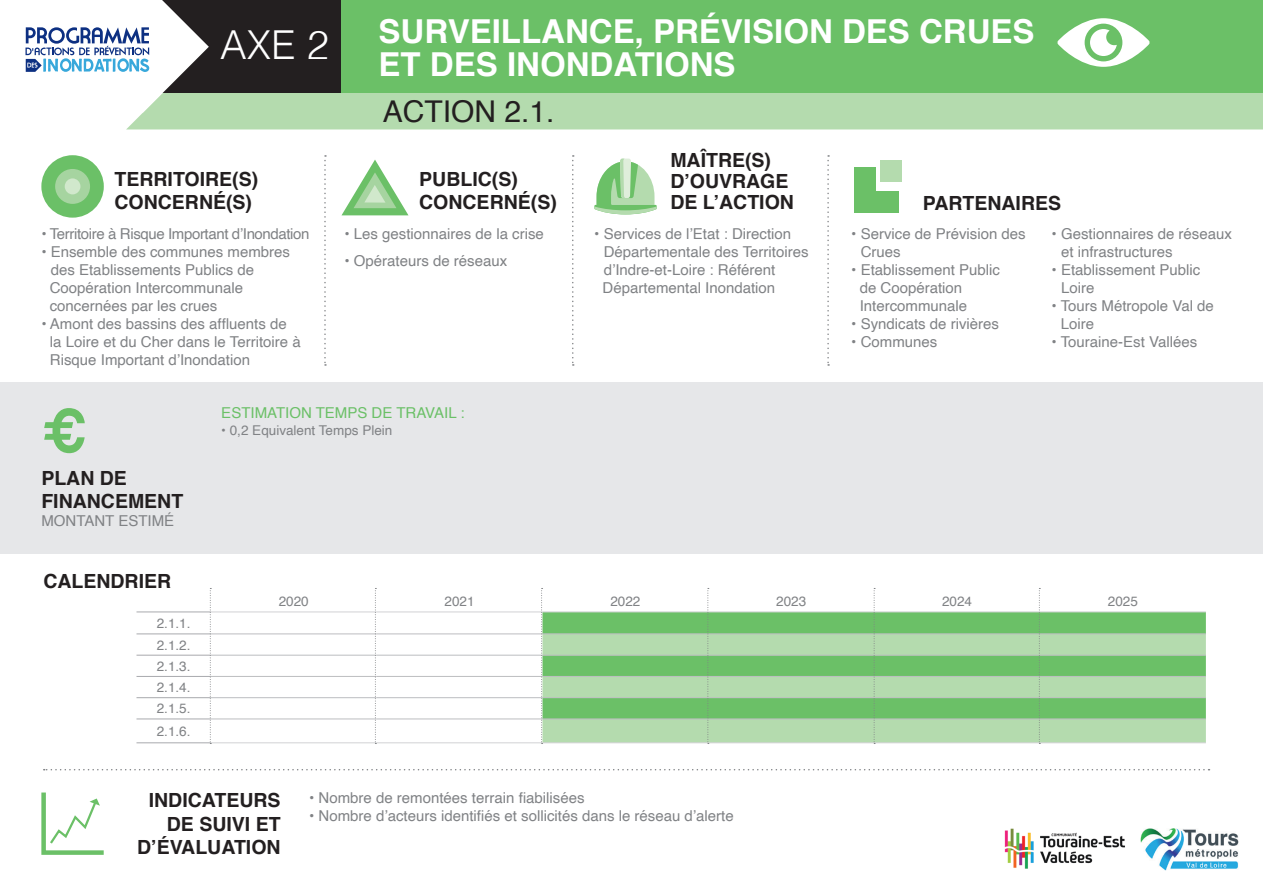
<style>
.page{position:relative;width:1263px;height:893px;background:#fff}
.page>*{position:absolute;margin:0;border:0;box-sizing:border-box;transform-origin:0 0}
.t1{font:700 59.85px "Helvetica";color:#6bc067}
.t2{font:300 39.9px "Helvetica";color:#fff}
.t3{font:700 33px "Helvetica";color:#fff}
.t4{font:30px "Helvetica";color:#231f20}
.t5{font:700 19.5px/21px "Helvetica";color:#231f20}
.t6{font:15px/18px "Helvetica";color:#808285}
.t7{font:15px "Helvetica";letter-spacing:-.025em;color:#808285}
.t8{font:15px "Helvetica";color:#6bc067}
.t9{font:13.5px "Helvetica";color:#808285}
</style>
<div class="page">
<div style="left:127px;top:92px;width:1136px;height:37px;background:#b4dbae"></div>
<div style="left:159px;top:0;width:182px;height:92px;background:#231f20"></div>
<div style="left:0;top:382px;width:1263px;height:171px;background:#e6e7e9"></div>
<svg style="left:594px;top:159px;width:63px;height:55px"></svg>
<svg style="left:324px;top:155px;width:2px;height:211px"></svg>
<svg style="left:44px;top:769px;width:1165px;height:1px"></svg>
<svg style="left:41px;top:792px;width:63px;height:63px"></svg>
<svg style="left:136px;top:593px;width:1070px;height:150px"></svg>
<div style="left:543px;top:613px;width:663px;height:21px;background:#6bc067"></div>
<svg style="left:543px;top:635px;width:663px;height:108px;background:#98d093"></svg>
<hr style="left:136px;top:612px;width:75px;height:1px;background:#a8a9ad">
<hr style="left:136px;top:634px;width:75px;height:1px;background:#a8a9ad">
<hr style="left:136px;top:655px;width:75px;height:1px;background:#a8a9ad">
<hr style="left:136px;top:676px;width:75px;height:1px;background:#a8a9ad">
<hr style="left:136px;top:697px;width:75px;height:1px;background:#a8a9ad">
<hr style="left:136px;top:719px;width:75px;height:1px;background:#a8a9ad">
<hr style="left:136px;top:743px;width:75px;height:1px;background:#a8a9ad">
<hr style="left:211px;top:612px;width:166px;height:1px;background:#d1d2d4">
<hr style="left:377px;top:612px;width:165px;height:1px;background:#d1d2d4">
<hr style="left:542px;top:612px;width:166px;height:1px;background:#d1d2d4">
<hr style="left:708px;top:612px;width:166px;height:1px;background:#d1d2d4">
<hr style="left:874px;top:612px;width:166px;height:1px;background:#d1d2d4">
<hr style="left:1040px;top:612px;width:166px;height:1px;background:#d1d2d4">
<hr style="left:211px;top:743px;width:166px;height:1px;background:#d1d2d4">
<hr style="left:377px;top:743px;width:165px;height:1px;background:#d1d2d4">
<hr style="left:542px;top:743px;width:166px;height:1px;background:#d1d2d4">
<hr style="left:708px;top:743px;width:166px;height:1px;background:#d1d2d4">
<hr style="left:874px;top:743px;width:166px;height:1px;background:#d1d2d4">
<hr style="left:1040px;top:743px;width:166px;height:1px;background:#d1d2d4">
<hr style="left:211px;top:634px;width:166px;height:1px;background:#bcbdc0">
<hr style="left:377px;top:634px;width:165px;height:1px;background:#bcbdc0">
<hr style="left:542px;top:634px;width:166px;height:1px;background:#bcbdc0">
<hr style="left:708px;top:634px;width:166px;height:1px;background:#bcbdc0">
<hr style="left:874px;top:634px;width:166px;height:1px;background:#bcbdc0">
<hr style="left:1040px;top:634px;width:166px;height:1px;background:#bcbdc0">
<hr style="left:211px;top:655px;width:166px;height:1px;background:#bcbdc0">
<hr style="left:377px;top:655px;width:165px;height:1px;background:#bcbdc0">
<hr style="left:542px;top:655px;width:166px;height:1px;background:#bcbdc0">
<hr style="left:708px;top:655px;width:166px;height:1px;background:#bcbdc0">
<hr style="left:874px;top:655px;width:166px;height:1px;background:#bcbdc0">
<hr style="left:1040px;top:655px;width:166px;height:1px;background:#bcbdc0">
<hr style="left:211px;top:676px;width:166px;height:1px;background:#bcbdc0">
<hr style="left:377px;top:676px;width:165px;height:1px;background:#bcbdc0">
<hr style="left:542px;top:676px;width:166px;height:1px;background:#bcbdc0">
<hr style="left:708px;top:676px;width:166px;height:1px;background:#bcbdc0">
<hr style="left:874px;top:676px;width:166px;height:1px;background:#bcbdc0">
<hr style="left:1040px;top:676px;width:166px;height:1px;background:#bcbdc0">
<hr style="left:211px;top:697px;width:166px;height:1px;background:#bcbdc0">
<hr style="left:377px;top:697px;width:165px;height:1px;background:#bcbdc0">
<hr style="left:542px;top:697px;width:166px;height:1px;background:#bcbdc0">
<hr style="left:708px;top:697px;width:166px;height:1px;background:#bcbdc0">
<hr style="left:874px;top:697px;width:166px;height:1px;background:#bcbdc0">
<hr style="left:1040px;top:697px;width:166px;height:1px;background:#bcbdc0">
<hr style="left:211px;top:719px;width:166px;height:1px;background:#bcbdc0">
<hr style="left:377px;top:719px;width:165px;height:1px;background:#bcbdc0">
<hr style="left:542px;top:719px;width:166px;height:1px;background:#bcbdc0">
<hr style="left:708px;top:719px;width:166px;height:1px;background:#bcbdc0">
<hr style="left:874px;top:719px;width:166px;height:1px;background:#bcbdc0">
<hr style="left:1040px;top:719px;width:166px;height:1px;background:#bcbdc0">
<svg style="left:572px;top:155px;width:2px;height:211px"></svg>
<svg style="left:827px;top:155px;width:2px;height:211px"></svg>
<div style="left:341px;top:0;width:922px;height:92px;background:#6bc067"></div>
<div style="left:41px;top:155px;width:63px;height:63px;background:#6bc067;border-radius:50%"></div>
<div style="left:55px;top:169px;width:35px;height:35px;background:#a6d4a0;border-radius:50%"></div>
<div style="left:65px;top:178px;width:15px;height:16px;background:#d1e8cc;border-radius:50%"></div>
<div style="left:854px;top:167px;width:22px;height:35px;background:#6bc067"></div>
<div style="left:854px;top:191px;width:22px;height:22px;background:#6bc067"></div>
<div style="left:870px;top:191px;width:29px;height:22px;background:#6bc067"></div>
<div style="left:880px;top:160px;width:22px;height:22px;background:#b4dbae"></div>
<svg style="left:1057px;top:18px;width:93px;height:49px"></svg>
<svg style="left:342px;top:160px;width:66px;height:55px"></svg>
<svg style="left:26px;top:0;width:183px;height:113px"></svg>
<svg style="left:375px;top:588px;width:1px;height:156px"></svg>
<svg style="left:541px;top:588px;width:2px;height:156px"></svg>
<svg style="left:707px;top:588px;width:2px;height:156px"></svg>
<svg style="left:874px;top:588px;width:1px;height:156px"></svg>
<svg style="left:1039px;top:588px;width:1px;height:156px"></svg>
<img style="left:1005px;top:828px;width:120px;height:41px">
<img style="left:1140px;top:828px;width:99px;height:42px">
<svg style="left:210px;top:588px;width:1px;height:156px"></svg>
<p class="t2" style="left:220px;top:11px;width:110px">AXE 2</p>
<p class="t5" style="left:115px;top:169px;width:145px">TERRITOIRE(S)</p>
<p class="t5" style="left:115px;top:192px;width:139px">CONCERNÉ(S)</p>
<p class="t7" style="left:41px;top:223px;width:270px">• Territoire à Risque Important d’Inondation</p>
<p class="t6" style="left:51px;top:244px;width:241px;text-indent:-9px">• Ensemble des communes membres des Etablissements Publics de</p>
<p class="t6" style="left:50px;top:280px;width:195px">Coopération Intercommunale</p>
<p class="t6" style="left:50px;top:298px;width:169px">concernées par les crues</p>
<p class="t6" style="left:50px;top:316px;width:252px;text-indent:-9px">• Amont des bassins des affluents de la Loire et du Cher dans le Territoire à<br>Risque Important d’Inondation</p>
<p class="t3" style="left:379px;top:5px;width:657px">SURVEILLANCE, PRÉVISION DES CRUES</p>
<p class="t3" style="left:379px;top:38px;width:358px">ET DES INONDATIONS</p>
<p class="t4" style="left:383px;top:88px;width:173px">ACTION 2.1.</p>
<p class="t5" style="left:419px;top:169px;width:100px">PUBLIC(S)</p>
<p class="t5" style="left:419px;top:192px;width:139px">CONCERNÉ(S)</p>
<p class="t6" style="left:344px;top:226px;width:201px">• Les gestionnaires de la crise</p>
<p class="t6" style="left:344px;top:252px;width:164px">• Opérateurs de réseaux</p>
<p class="t5" style="left:670px;top:150px;width:125px">MAÎTRE(S)<br>D’OUVRAGE<br>DE L’ACTION</p>
<p class="t6" style="left:604px;top:226px;width:206px;text-indent:-9px">• Services de l’Etat : Direction<br>Départementale des Territoires d’Indre-et-Loire : Référent</p>
<p class="t6" style="left:603px;top:280px;width:174px">Départemental Inondation</p>
<p class="t5" style="left:923px;top:192px;width:140px">PARTENAIRES</p>
<p class="t6" style="left:861px;top:226px;width:167px;text-indent:-9px">• Service de Prévision des<br>Crues</p>
<p class="t6" style="left:851px;top:262px;width:150px">• Etablissement Public</p>
<p class="t6" style="left:860px;top:280px;width:104px">de Coopération</p>
<p class="t6" style="left:860px;top:298px;width:109px">Intercommunale</p>
<p class="t6" style="left:851px;top:316px;width:149px">• Syndicats de rivières</p>
<p class="t6" style="left:851px;top:334px;width:88px">• Communes</p>
<p class="t6" style="left:1061px;top:226px;width:172px;text-indent:-9px">• Gestionnaires de réseaux et infrastructures</p>
<p class="t6" style="left:1061px;top:262px;width:141px;text-indent:-9px">• Etablissement Public<br>Loire</p>
<p class="t6" style="left:1061px;top:298px;width:155px;text-indent:-9px">• Tours Métropole Val de<br>Loire</p>
<p class="t6" style="left:1051px;top:334px;width:147px">• Touraine-Est Vallées</p>
<p class="t1" style="left:42px;top:383px;width:46px">€</p>
<p class="t8" style="left:221px;top:402px;width:245px">ESTIMATION TEMPS DE TRAVAIL :</p>
<p class="t9" style="left:221px;top:420px;width:173px">• 0,2 Equivalent Temps Plein</p>
<p class="t5" style="left:41px;top:468px;width:87px">PLAN DE</p>
<p class="t5" style="left:41px;top:491px;width:143px">FINANCEMENT</p>
<p class="t6" style="left:41px;top:512px;width:134px">MONTANT ESTIMÉ</p>
<p class="t5" style="left:43px;top:571px;width:129px">CALENDRIER</p>
<p class="t9" style="left:157px;top:613px;width:35px">2.1.1.</p>
<p class="t9" style="left:157px;top:634px;width:35px">2.1.2.</p>
<p class="t9" style="left:157px;top:656px;width:35px">2.1.3.</p>
<p class="t9" style="left:157px;top:677px;width:35px">2.1.4.</p>
<p class="t9" style="left:157px;top:698px;width:35px">2.1.5.</p>
<p class="t9" style="left:157px;top:721px;width:35px">2.1.6.</p>
<p class="t9" style="left:279px;top:591px;width:32px">2020</p>
<p class="t9" style="left:445px;top:591px;width:32px">2021</p>
<p class="t9" style="left:610px;top:591px;width:32px">2022</p>
<p class="t9" style="left:776px;top:591px;width:32px">2023</p>
<p class="t9" style="left:942px;top:591px;width:32px">2024</p>
<p class="t9" style="left:1108px;top:591px;width:32px">2025</p>
<p class="t5" style="left:149px;top:790px;width:133px">INDICATEURS</p>
<p class="t5" style="left:167px;top:813px;width:115px">DE SUIVI ET</p>
<p class="t5" style="left:137px;top:837px;width:145px">D’ÉVALUATION</p>
<p class="t6" style="left:309px;top:790px;width:277px">• Nombre de remontées terrain fiabilisées</p>
<p class="t6" style="left:309px;top:808px;width:426px">• Nombre d’acteurs identifiés et sollicités dans le réseau d’alerte</p>
</div>
